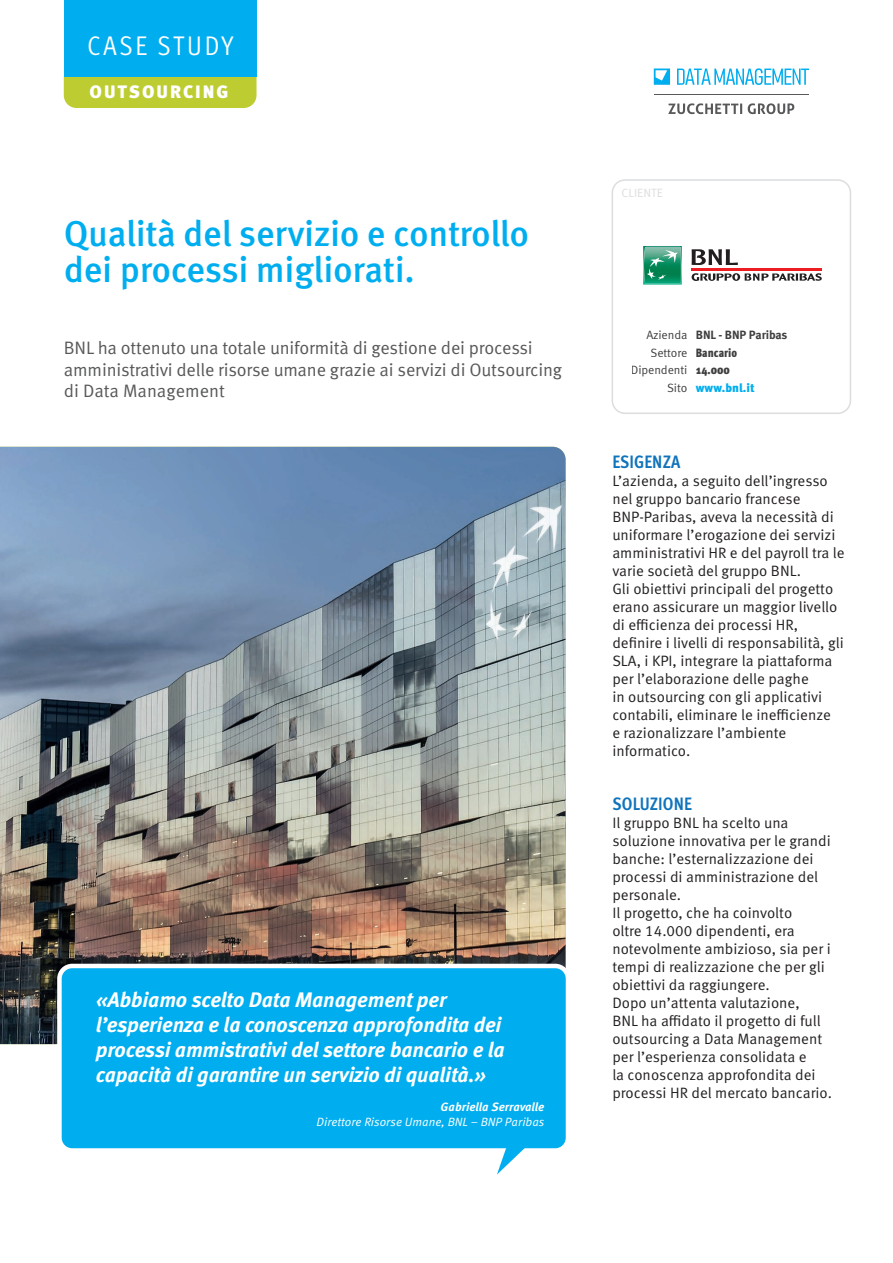
<style>
.page{position:relative;width:893px;height:1263px;background:#fff}
.page>*{position:absolute;margin:0;border:0;box-sizing:border-box;transform-origin:0 0}
.t1{font:500 36px/36px "Meta Pro";letter-spacing:-.01em;color:#00aeef}
.t2{font:27px "Meta Pro Cond Norm";letter-spacing:.105em;color:#fff}
.t3{font:italic 700 21px/25.2px "Meta Pro";letter-spacing:-.01em;color:#fff}
.t4{font:18px/21.6px "Meta Pro Norm";letter-spacing:-.01em;color:#57585a}
.t5{font:700 condensed 18px "Meta Pro";letter-spacing:.005em;color:#1074bc}
.t6{font:900 18px "Meta Pro";letter-spacing:.11em;color:#fff}
.t7{font:15px/18px "Meta Pro Norm";color:#231f20}
.t8{font:12px/17.5px "Meta Pro Norm";letter-spacing:-.01em;color:#3f3f40}
.t9{font:12px "Meta Pro Norm Ita";color:#fff}
.t10{font:italic 700 12px "Meta Pro";letter-spacing:-.005em;color:#fff}
.t11{font:900 12px "Meta Pro";color:#00aeef}
.t12{font:12px "Meta Pro Norm";color:#dcdddf}
.s1{font-family:"Meta Pro";font-weight:700}
.s2{font-family:"Meta Pro";font-weight:900;font-stretch:condensed}
.s3{font-family:"Meta Pro Norm";font-weight:400;color:#3f3f40}
</style>
<div class="page">
<div style="left:64px;top:77px;width:192px;height:31px;background:#bdcd31"></div>
<img style="left:0;top:447px;width:566px;height:597px">
<div style="left:64px;top:0;width:192px;height:77px;background:#00aeef"></div>
<svg style="left:612px;top:179px;width:239px;height:235px"></svg>
<svg style="left:692px;top:249px;width:46px;height:16px"></svg>
<hr style="left:692px;top:268px;width:130px;height:2px;background:#ee1d23">
<svg style="left:643px;top:246px;width:39px;height:39px;background:#3ca481"></svg>
<svg style="left:692px;top:273px;width:130px;height:8px"></svg>
<svg style="left:677px;top:68px;width:132px;height:17px"></svg>
<svg style="left:654px;top:69px;width:16px;height:16px"></svg>
<svg style="left:668px;top:103px;width:74px;height:11px"></svg>
<svg style="left:748px;top:103px;width:46px;height:11px"></svg>
<hr style="left:654px;top:94px;width:155px;height:1px;background:#57585a">
<div style="left:59px;top:966px;width:509px;height:184px;background:#00aeef;border-radius:13px"></div>
<div style="left:57px;top:964px;width:513px;height:189px;border:4px solid #fff;border-radius:13px"></div>
<svg style="left:497px;top:1148px;width:28px;height:27px"></svg>
<h2 class="t2" style="left:87px;top:26px;width:148px">CASE STUDY</h2>
<p class="t6" style="left:90px;top:77px;width:141px">OUTSOURCING</p>
<h1 class="t1" style="left:64px;top:213px;width:467px">Qualità del servizio e controllo dei processi migliorati.</h1>
<p class="t4" style="left:64px;top:336px;width:500px">BNL ha ottenuto una totale uniformità di gestione dei processi amministrativi delle risorse umane grazie ai servizi di Outsourcing di Data Management</p>
<h3 class="t3" style="left:96px;top:985px;width:411px">«Abbiamo scelto Data Management per l’esperienza e la conoscenza approfondita dei processi ammistrativi del settore bancario e la capacità di garantire un servizio di qualità.»</h3>
<p class="t10" style="left:441px;top:1098px;width:105px">Gabriella Serravalle</p>
<p class="t9" style="left:317px;top:1112px;width:229px">Direttore Risorse Umane, BNL – BNP Paribas</p>
<p class="t12" style="left:622px;top:184px;width:43px">CLIENTE</p>
<p class="t8" style="left:651px;top:325px;width:138px;text-indent:-4px">Azienda <span class="s1">BNL - BNP Paribas<br></span>Settore <span class="s2">Bancario</span></p>
<p class="t8" style="left:631px;top:360px;width:101px">Dipendenti <span class="s2">14.000</span></p>
<p class="t11" style="left:667px;top:378px;width:89px"><span class="s3">Sito</span> www.bnl.it</p>
<p class="t5" style="left:612px;top:448px;width:69px">ESIGENZA</p>
<p class="t7" style="left:612px;top:471px;width:234px">L’azienda, a seguito dell’ingresso nel gruppo bancario francese BNP-Paribas, aveva la necessità di uniformare l’erogazione dei servizi amministrativi HR e del payroll tra le varie società del gruppo BNL.<br>Gli obiettivi principali del progetto erano assicurare un maggior livello di efficienza dei processi HR, definire i livelli di responsabilità, gli SLA, i KPI, integrare la piattaforma per l’elaborazione delle paghe<br>in outsourcing con gli applicativi contabili, eliminare le inefficienze<br>e razionalizzare l’ambiente informatico.</p>
<p class="t5" style="left:612px;top:790px;width:81px">SOLUZIONE</p>
<p class="t7" style="left:612px;top:813px;width:221px">Il gruppo BNL ha scelto una soluzione innovativa per le grandi banche: l’esternalizzazione dei processi di amministrazione del personale.<br>Il progetto, che ha coinvolto<br>oltre 14.000 dipendenti, era notevolmente ambizioso, sia per i tempi di realizzazione che per gli obiettivi da raggiungere.<br>Dopo un’attenta valutazione,<br>BNL ha affidato il progetto di full outsourcing a Data Management per l’esperienza consolidata e<br>la conoscenza approfondita dei processi HR del mercato bancario.</p>
</div>
